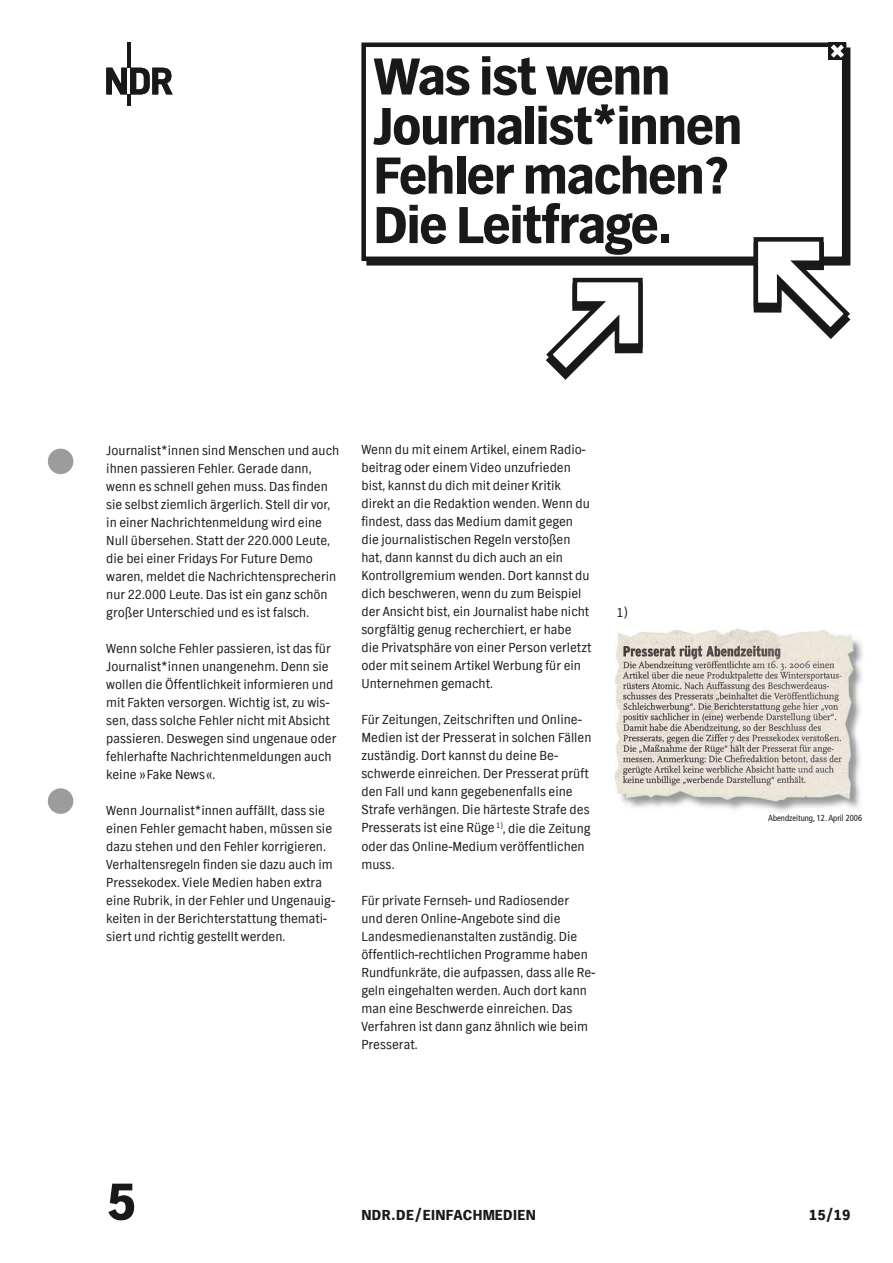
<style>
.page{position:relative;width:893px;height:1263px;background:#fff}
.page>*{position:absolute;margin:0;border:0;box-sizing:border-box;transform-origin:0 0}
.t1{font:900 54px/49.5px "NDR Sans";letter-spacing:-.025em;color:#1a1918}
.t2{font:900 15px "NDR Sans";letter-spacing:.025em;color:#1a1918}
.t3{font:13.5px/18px "NDR Sans";color:#1a1918}
.t4{font:condensed 8.7px "Frutiger";color:#1a1918}
</style>
<div class="page">
<div style="left:48px;top:449px;width:25px;height:25px;background:#9c9c9c;border-radius:50%"></div>
<div style="left:48px;top:788px;width:25px;height:26px;background:#9c9c9c;border-radius:50%"></div>
<hr style="left:127px;top:43px;width:3px;height:25px;background:#1a1918">
<svg style="left:106px;top:68px;width:67px;height:38px"></svg>
<div style="left:366px;top:47px;width:484px;height:219px;border:3px solid #1a1918"></div>
<div style="left:364px;top:45px;width:480px;height:214px;background:#fff"></div>
<div style="left:361px;top:43px;width:485px;height:218px;border:4px solid #1a1918"></div>
<svg style="left:826px;top:42px;width:23px;height:20px"></svg>
<img style="left:775px;top:640px;width:88px;height:172px">
<img style="left:616px;top:630px;width:240px;height:180px">
<svg style="left:751px;top:235px;width:100px;height:104px"></svg>
<svg style="left:546px;top:277px;width:97px;height:103px"></svg>
<h1 class="t1" style="left:374px;top:51px;width:370px">Was ist wenn<br>Journalist*innen<br>Fehler machen?<br>Die Leitfrage.</h1>
<p class="t3" style="left:106px;top:440px;width:234px">Journalist*innen sind Menschen und auch ihnen passieren Fehler. Gerade dann, wenn es schnell gehen muss. Das finden sie selbst ziemlich ärgerlich. Stell dir vor, in einer Nachrichtenmeldung wird eine Null übersehen. Statt der 220.000 Leute, die bei einer Fridays For Future Demo waren, meldet die Nachrichtensprecherin nur 22.000 Leute. Das ist ein ganz schön großer Unterschied und es ist falsch.</p>
<p class="t3" style="left:106px;top:638px;width:232px">Wenn solche Fehler passieren, ist das für Journalist*innen unangenehm. Denn sie wollen die Öffentlichkeit informieren und mit Fakten versorgen. Wichtig ist, zu wis&shy;sen, dass solche Fehler nicht mit Absicht passieren. Deswegen sind ungenaue oder fehlerhafte Nachrichtenmeldungen auch keine »Fake News«.</p>
<p class="t3" style="left:106px;top:800px;width:230px">Wenn Journalist*innen auffällt, dass sie einen Fehler gemacht haben, müssen sie dazu stehen und den Fehler korrigieren.<br>Verhaltensregeln finden sie dazu auch im Pressekodex. Viele Medien haben extra eine Rubrik, in der Fehler und Ungenauig&shy;keiten in der Berichterstattung themati&shy;siert und richtig gestellt werden.</p>
<p class="t3" style="left:361px;top:440px;width:231px">Wenn du mit einem Artikel, einem Radio&shy;beitrag oder einem Video unzufrieden bist, kannst du dich mit deiner Kritik direkt an die Redaktion wenden. Wenn du findest, dass das Medium damit gegen die journalistischen Regeln verstoßen hat, dann kannst du dich auch an ein Kontrollgremium wenden. Dort kannst du dich beschweren, wenn du zum Beispiel der Ansicht bist, ein Journalist habe nicht sorgfältig genug recherchiert, er habe die Privatsphäre von einer Person verletzt oder mit seinem Artikel Werbung für ein Unternehmen gemacht.</p>
<p class="t3" style="left:361px;top:710px;width:232px">Für Zeitungen, Zeitschriften und Online-Medien ist der Presserat in solchen Fällen zuständig. Dort kannst du deine Be&shy;schwerde einreichen. Der Presserat prüft den Fall und kann gegebenenfalls eine Strafe verhängen. Die härteste Strafe des Presserats ist eine Rüge <sup>1)</sup>, die die Zeitung oder das Online-Medium veröffentlichen muss.</p>
<p class="t3" style="left:361px;top:890px;width:235px">Für private Fernseh- und Radiosender<br>und deren Online-Angebote sind die Landesmedienanstalten zuständig. Die öffentlich-rechtlichen Programme haben Rundfunkräte, die aufpassen, dass alle Re&shy;geln eingehalten werden. Auch dort kann man eine Beschwerde einreichen. Das Verfahren ist dann ganz ähnlich wie beim Presserat.</p>
<p class="t3" style="left:617px;top:602px;width:13px">1)</p>
<p class="t4" style="left:768px;top:813px;width:95px">Abendzeitung, 12. April 2006</p>
<h1 class="t1" style="left:106px;top:1176px;width:32px">5</h1>
<p class="t2" style="left:361px;top:1205px;width:176px">NDR.DE/EINFACHMEDIEN</p>
<p class="t2" style="left:809px;top:1205px;width:43px">15/19</p>
</div>
